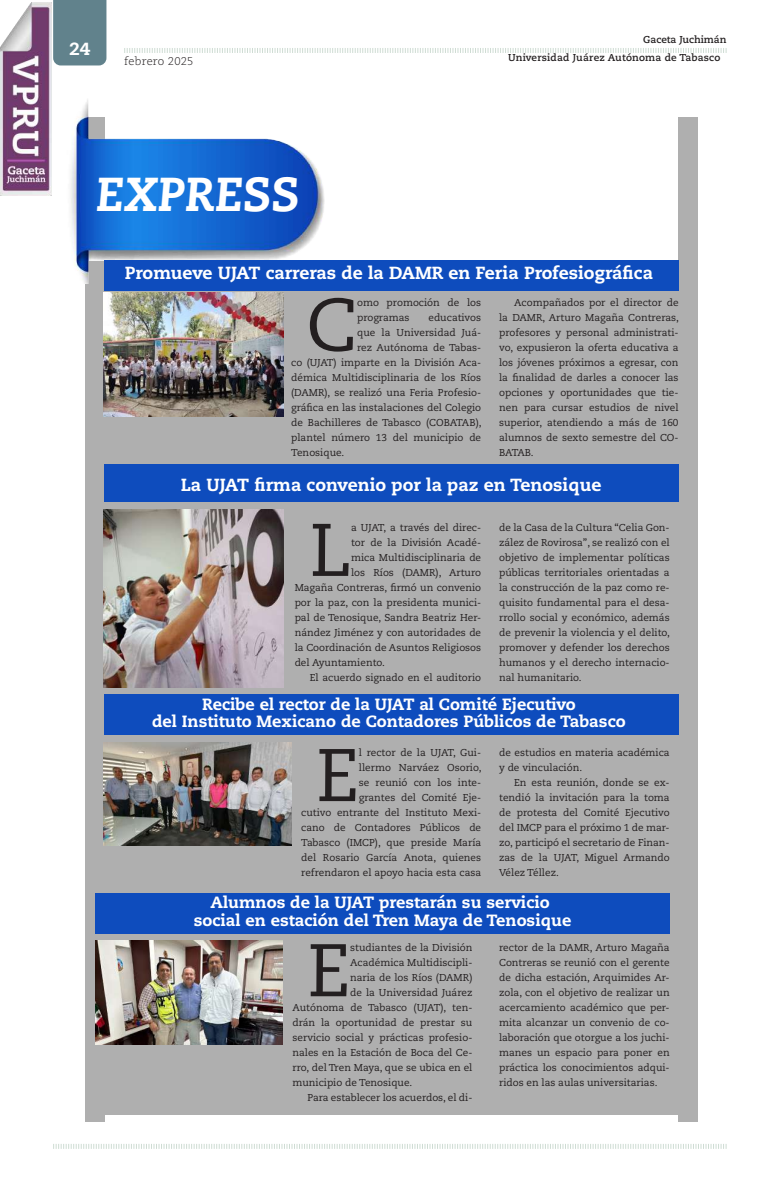
<style>
.page{position:relative;width:762px;height:1188px;background:#fff}
.page>*{position:absolute;margin:0;border:0;box-sizing:border-box;transform-origin:0 0}
.t1{font:74.25px "Caecilia LT Std";color:#231f20}
.t2{font:italic 800 47.5px "Caecilia LT Std";color:#fff}
.t3{font:800 17.5px "Caecilia LT Std";color:#fff}
.t4{font:800 16.25px/17.5px "Caecilia LT Std";color:#fff;text-align:center}
.t5{font:300 11.25px "Caecilia LT Std";letter-spacing:.02em;color:#231f20}
.t6{font:10px/15px "Caecilia LT Std";color:#231f20;text-align:justify}
.t7{font:700 10px "Caecilia LT Std";letter-spacing:.02em;color:#231f20}
.t8{font:700 10px "Caecilia LT Std";color:#231f20}
</style>
<div class="page">
<div style="left:53px;top:0;width:53px;height:65px;background:#61828c"></div>
<svg style="left:53px;top:1144px;width:674px;height:5px"></svg>
<svg style="left:124px;top:48px;width:603px;height:5px"></svg>
<div style="left:85px;top:117px;width:20px;height:1003px;background:#afafaf"></div>
<div style="left:678px;top:117px;width:20px;height:1003px;background:#afafaf"></div>
<div style="left:95px;top:290px;width:583px;height:226px;background:#afafaf"></div>
<img style="left:70px;top:99px;width:255px;height:184px">
<div style="left:104px;top:260px;width:574px;height:30px;background:#0e4cbd"></div>
<img style="left:104px;top:293px;width:180px;height:123px">
<div style="left:95px;top:516px;width:583px;height:260px;background:#afafaf"></div>
<div style="left:104px;top:464px;width:574px;height:37px;background:#0e4cbd"></div>
<img style="left:104px;top:509px;width:180px;height:178px">
<div style="left:95px;top:776px;width:583px;height:338px;background:#afafaf"></div>
<div style="left:104px;top:694px;width:574px;height:41px;background:#0e4cbd"></div>
<img style="left:104px;top:742px;width:187px;height:103px">
<div style="left:95px;top:892px;width:575px;height:41px;background:#0e4cbd"></div>
<img style="left:95px;top:940px;width:187px;height:103px">
<img style="left:0;top:2px;width:51px;height:193px">
<h3 class="t3" style="left:69px;top:38px;width:22px">24</h3>
<p class="t5" style="left:124px;top:55px;width:71px">febrero 2025</p>
<h2 class="t2" style="left:96px;top:166px;width:205px">EXPRESS</h2>
<p class="t8" style="left:643px;top:34px;width:85px">Gaceta Juchimán</p>
<p class="t7" style="left:508px;top:51px;width:214px">Universidad Juárez Autónoma de Tabasco</p>
<h3 class="t3" style="left:125px;top:262px;width:530px">Promueve UJAT carreras de la DAMR en Feria Profesiográfica</h3>
<h1 class="t1" style="left:306px;top:282px;width:52px">C</h1>
<p class="t6" style="left:357px;top:295px;width:126px">omo promoción de los programas</p>
<p class="t6" style="left:428px;top:310px;width:54px">educativos</p>
<p class="t6" style="left:357px;top:325px;width:126px">que la Universidad Juá-</p>
<p class="t6" style="left:357px;top:340px;width:126px">rez Autónoma de Tabas-</p>
<p class="t6" style="left:291px;top:355px;width:192px">co (UJAT) imparte en la División Aca-</p>
<p class="t6" style="left:291px;top:370px;width:191px">démica Multidisciplinaria de los Ríos</p>
<p class="t6" style="left:291px;top:385px;width:192px">(DAMR), se realizó una Feria Profesio-</p>
<p class="t6" style="left:291px;top:400px;width:192px">gráfica en las instalaciones del Colegio</p>
<p class="t6" style="left:291px;top:415px;width:192px">de Bachilleres de Tabasco (COBATAB),</p>
<p class="t6" style="left:291px;top:430px;width:192px">plantel número 13 del municipio de</p>
<p class="t6" style="left:291px;top:445px;width:55px">Tenosique.</p>
<p class="t6" style="left:499px;top:295px;width:181px;text-indent:15px">Acompañados por el director de la DAMR, Arturo Magaña Contreras, profesores y personal administrati&shy;vo, expusieron la oferta educativa a los jóvenes próximos a egresar, con la finalidad de darles a conocer las opciones y oportunidades que tie&shy;nen para cursar estudios de nivel superior, atendiendo a más de 160 alumnos de sexto semestre del CO-BATAB.</p>
<h3 class="t3" style="left:181px;top:473px;width:422px">La UJAT firma convenio por la paz en Tenosique</h3>
<h1 class="t1" style="left:310px;top:507px;width:43px">L</h1>
<p class="t6" style="left:351px;top:520px;width:132px">a UJAT, a través del direc-</p>
<p class="t6" style="left:351px;top:535px;width:132px">tor de la División Acadé-</p>
<p class="t6" style="left:351px;top:550px;width:132px">mica Multidisciplinaria de</p>
<p class="t6" style="left:351px;top:565px;width:132px">los Ríos (DAMR), Arturo</p>
<p class="t6" style="left:295px;top:580px;width:188px">Magaña Contreras, firmó un convenio</p>
<p class="t6" style="left:295px;top:595px;width:188px">por la paz, con la presidenta munici-</p>
<p class="t6" style="left:295px;top:610px;width:188px">pal de Tenosique, Sandra Beatriz Her-</p>
<p class="t6" style="left:295px;top:625px;width:188px">nández Jiménez y con autoridades de</p>
<p class="t6" style="left:295px;top:640px;width:188px">la Coordinación de Asuntos Religiosos</p>
<p class="t6" style="left:295px;top:655px;width:92px">del Ayuntamiento.</p>
<p class="t6" style="left:310px;top:670px;width:173px">El acuerdo signado en el auditorio</p>
<p class="t6" style="left:499px;top:520px;width:172px">de la Casa de la Cultura “Celia Gon&shy;zález de Rovirosa”, se realizó con el objetivo de implementar políticas públicas territoriales orientadas a la construcción de la paz como re&shy;quisito fundamental para el desa&shy;rrollo social y económico, además de prevenir la violencia y el delito, promover y defender los derechos humanos y el derecho internacio&shy;nal humanitario.</p>
<h3 class="t4" style="left:152px;top:695px;width:475px">Recibe el rector de la UJAT al Comité Ejecutivo<br>del Instituto Mexicano de Contadores Públicos de Tabasco</h3>
<p class="t6" style="left:301px;top:745px;width:182px;text-align:right">l rector de la UJAT, Gui-<br>llermo Narváez Osorio,<br>se reunió con los inte-<br>grantes del Comité Eje-<br>cutivo entrante del Instituto Mexi&shy;cano de Contadores Públicos de<br>Tabasco (IMCP), que preside María del Rosario García Anota, quienes refrendaron el apoyo hacia esta casa</p>
<p class="t6" style="left:499px;top:745px;width:172px">de estudios en materia académica y de vinculación.</p>
<h1 class="t1" style="left:316px;top:732px;width:44px">E</h1>
<p class="t6" style="left:499px;top:775px;width:172px;text-indent:15px">En esta reunión, donde se ex&shy;tendió la invitación para la toma de protesta del Comité Ejecutivo del IMCP para el próximo 1 de mar&shy;zo, participó el secretario de Finan&shy;zas de la UJAT, Miguel Armando Vélez Téllez.</p>
<h3 class="t4" style="left:194px;top:893px;width:379px">Alumnos de la UJAT prestarán su servicio social en estación del Tren Maya de Tenosique</h3>
<h1 class="t1" style="left:307px;top:927px;width:44px">E</h1>
<p class="t6" style="left:350px;top:940px;width:124px">studiantes de la División</p>
<p class="t6" style="left:350px;top:955px;width:124px">Académica Multidiscipli-</p>
<p class="t6" style="left:350px;top:970px;width:124px">naria de los Ríos (DAMR)</p>
<p class="t6" style="left:350px;top:985px;width:124px">de la Universidad Juárez</p>
<p class="t6" style="left:292px;top:1000px;width:181px">Autónoma de Tabasco (UJAT), ten-</p>
<p class="t6" style="left:292px;top:1015px;width:181px">drán la oportunidad de prestar su</p>
<p class="t6" style="left:292px;top:1030px;width:181px">servicio social y prácticas profesio-</p>
<p class="t6" style="left:292px;top:1045px;width:181px">nales en la Estación de Boca del Ce-</p>
<p class="t6" style="left:292px;top:1060px;width:181px">rro, del Tren Maya, que se ubica en el</p>
<p class="t6" style="left:292px;top:1075px;width:121px">municipio de Tenosique.</p>
<p class="t6" style="left:307px;top:1090px;width:166px">Para establecer los acuerdos, el di-</p>
<p class="t6" style="left:499px;top:940px;width:172px">rector de la DAMR, Arturo Magaña Contreras se reunió con el gerente de dicha estación, Arquimides Ar&shy;zola, con el objetivo de realizar un acercamiento académico que per&shy;mita alcanzar un convenio de co&shy;laboración que otorgue a los juchi&shy;manes un espacio para poner en práctica los conocimientos adqui&shy;ridos en las aulas universitarias.</p>
</div>
